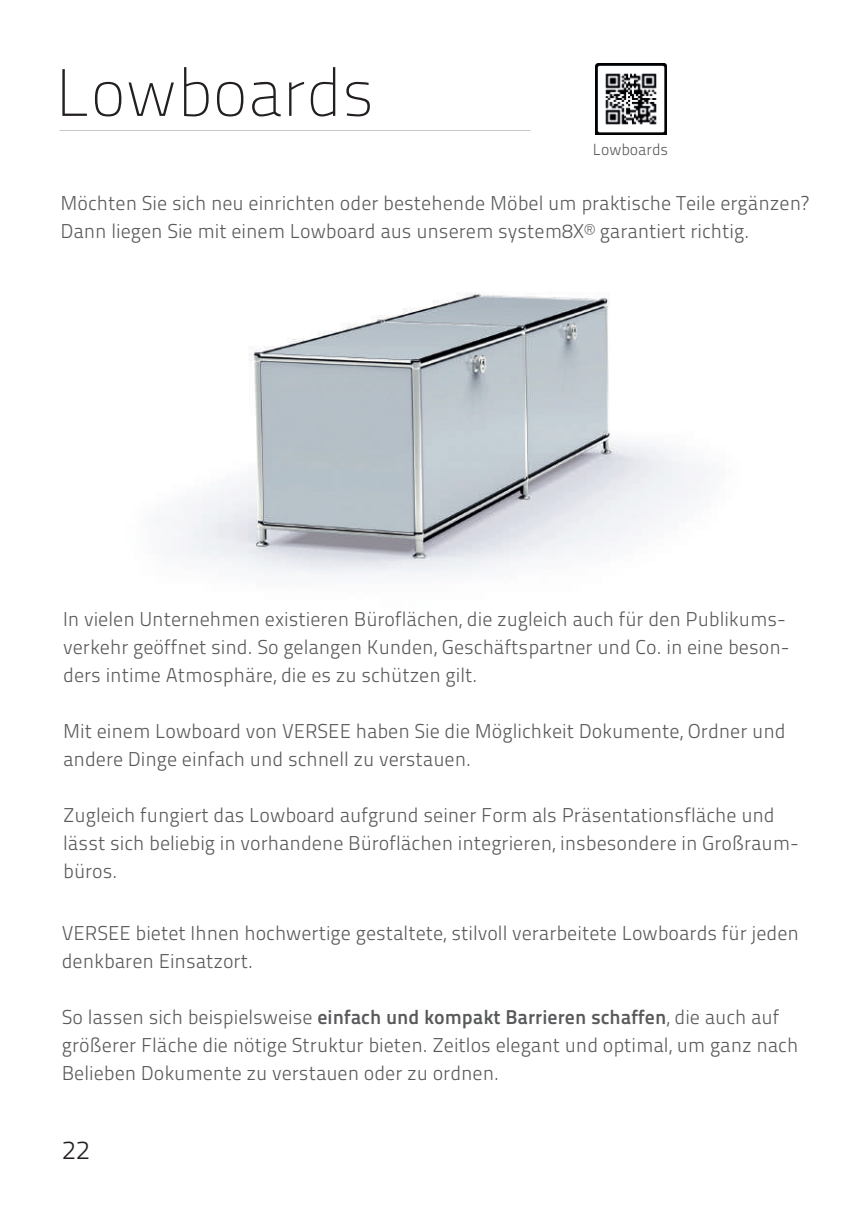
<style>
.page{position:relative;width:857px;height:1225px;background:#fff}
.page>*{position:absolute;margin:0;border:0;box-sizing:border-box;transform-origin:0 0}
.t1{font:66.8px "Titillium Maps 26 L 1 wt";color:#231f20}
.t2{font:26px "Titillium Maps 26 L 250 wt";color:#231f20}
.t3{font:20px/28px "Titillium Maps 26 L 250 wt";color:#58595b}
.t4{font:16px "Titillium Maps 26 L 250 wt";color:#58595b}
.s1{font-family:"Titillium Maps 26 L 750 wt"}
</style>
<div class="page">
<img style="left:156px;top:292px;width:549px;height:285px">
<img style="left:595px;top:64px;width:70px;height:71px">
<h1 class="t1" style="left:55px;top:45px;width:320px">Lowboards</h1>
<p class="t4" style="left:592px;top:138px;width:77px">Lowboards</p>
<p class="t3" style="left:60px;top:188px;width:749px">Möchten Sie sich neu einrichten oder bestehende Möbel um praktische Teile ergänzen?<br>Dann liegen Sie mit einem Lowboard aus unserem system8X® garantiert richtig.</p>
<p class="t3" style="left:63px;top:604px;width:727px">In vielen Unternehmen existieren Büroflächen, die zugleich auch für den Publikums&shy;verkehr geöffnet sind. So gelangen Kunden, Geschäftspartner und Co. in eine beson&shy;ders intime Atmosphäre, die es zu schützen gilt.</p>
<p class="t3" style="left:63px;top:716px;width:723px">Mit einem Lowboard von VERSEE haben Sie die Möglichkeit Dokumente, Ordner und andere Dinge einfach und schnell zu verstauen.</p>
<p class="t3" style="left:63px;top:800px;width:736px">Zugleich fungiert das Lowboard aufgrund seiner Form als Präsentationsfläche und lässt sich beliebig in vorhandene Büroflächen integrieren, insbesondere in Großraum&shy;büros.</p>
<p class="t3" style="left:62px;top:918px;width:738px">VERSEE bietet Ihnen hochwertige gestaltete, stilvoll verarbeitete Lowboards für jeden denkbaren Einsatzort.</p>
<p class="t3" style="left:62px;top:1002px;width:737px">So lassen sich beispielsweise <span class="s1">einfach und kompakt Barrieren schaffen</span>, die auch auf größerer Fläche die nötige Struktur bieten. Zeitlos elegant und optimal, um ganz nach<br>Belieben Dokumente zu verstauen oder zu ordnen.</p>
<h2 class="t2" style="left:62px;top:1130px;width:29px">22</h2>
</div>
